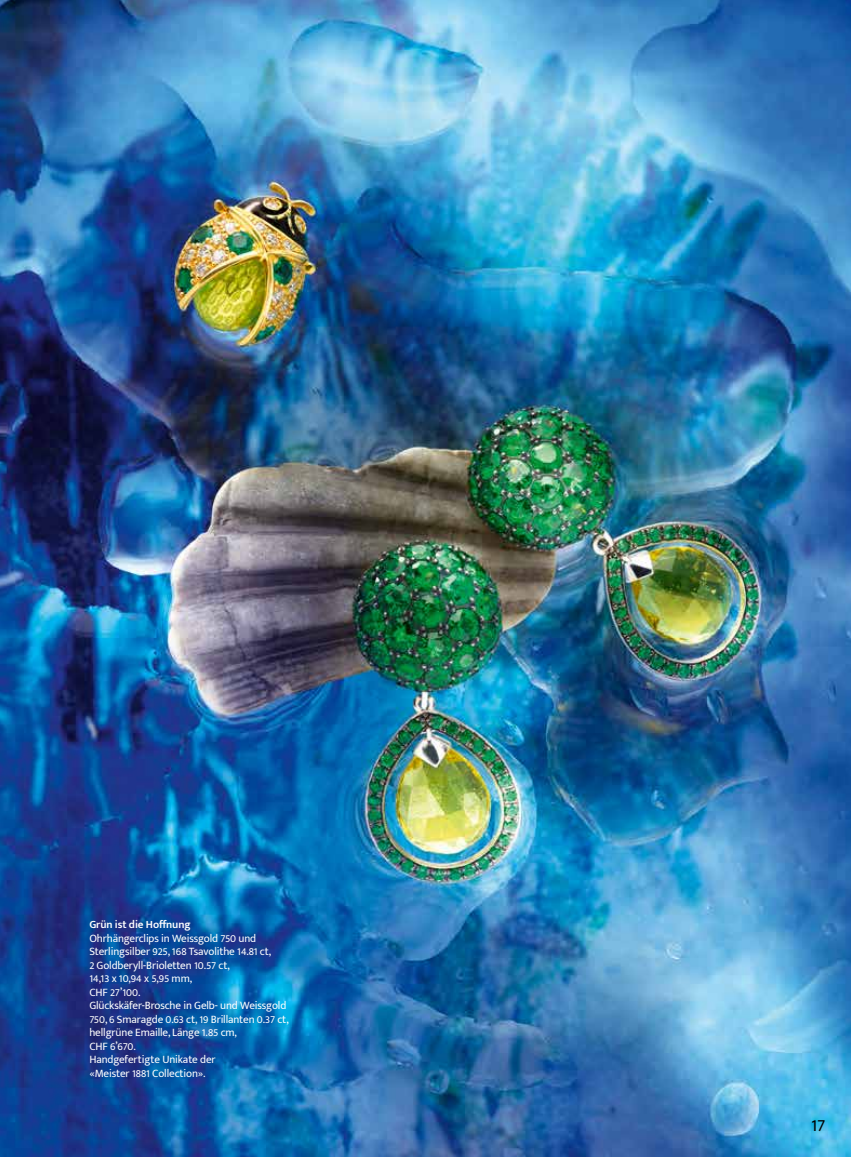
<style>
.page{position:relative;width:851px;height:1157px;background:#fff}
.page>*{position:absolute;margin:0;border:0;box-sizing:border-box;transform-origin:0 0}
.t1{font:18px "Mukta Mahee";color:#000}
.t2{font:11.25px/13.5px "Mukta Mahee";letter-spacing:-.01em;color:#fff}
.t3{font:600 11.25px "Mukta Mahee";letter-spacing:-.01em;color:#fff}
</style>
<div class="page">
<img style="left:0;top:0;width:850px;height:1157px">
<p class="t3" style="left:89px;top:917px;width:103px">Grün ist die Hoffnung</p>
<p class="t2" style="left:89px;top:930px;width:201px">Ohrhängerclips in Weissgold 750 und<br>Sterlingsilber 925, 168 Tsavolithe 14.81 ct,<br>2 Goldberyll-Brioletten 10.57 ct,<br>14,13 x 10,94 x 5,95 mm,<br>CHF 27’100.<br>Glückskäfer-Brosche in Gelb- und Weissgold<br>750, 6 Smaragde 0.63 ct, 19 Brillanten 0.37 ct, hellgrüne Emaille, Länge 1.85 cm,<br>CHF 6’670.<br>Handgefertigte Unikate der<br>«Meister 1881 Collection».</p>
<h1 class="t1" style="left:811px;top:1113px;width:16px">17</h1>
</div>
